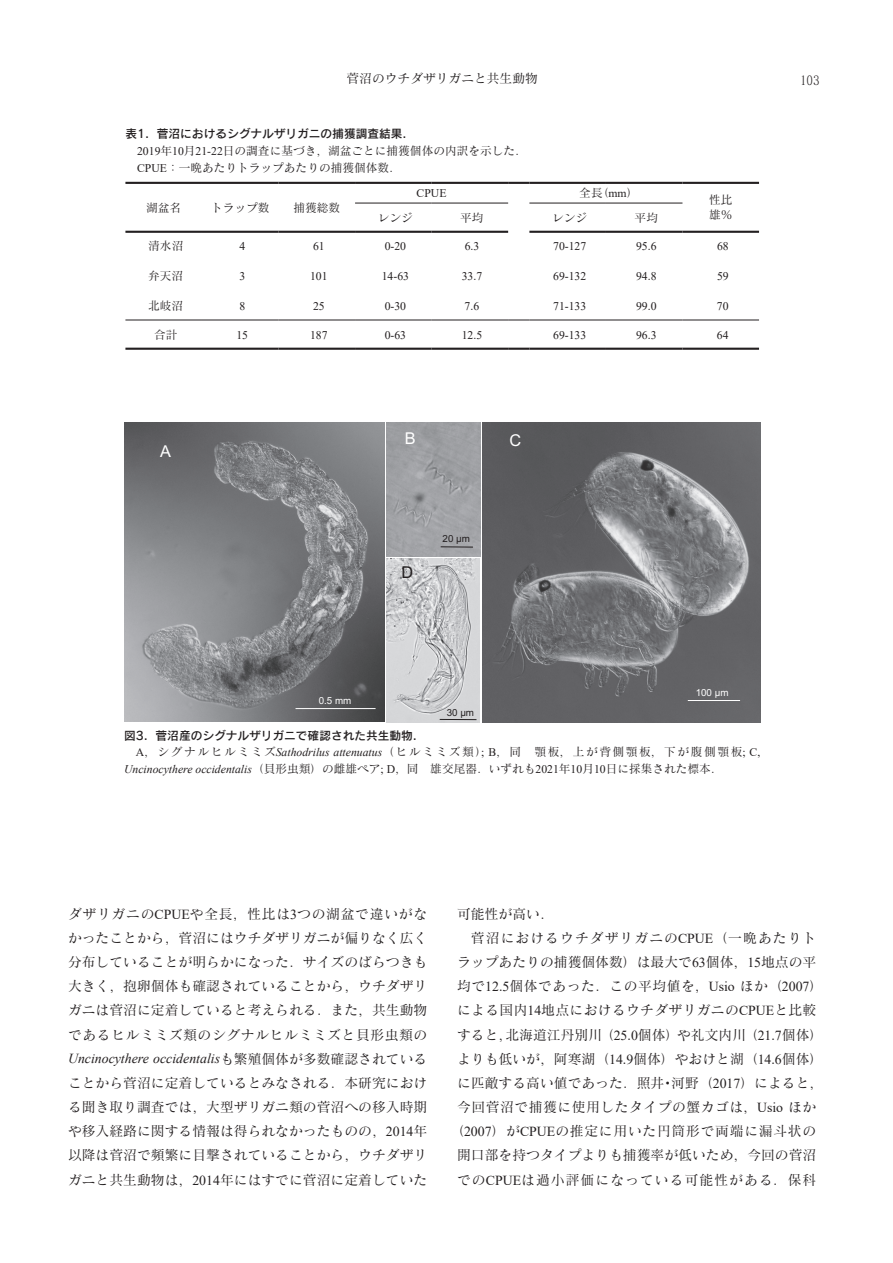
<style>
.page{position:relative;width:893px;height:1263px;background:#fff}
.page>*{position:absolute;margin:0;border:0;box-sizing:border-box;transform-origin:0 0}
.t1{font:16.35px "Arial";color:#fff}
.t2{font:16.35px "Arial";color:#231f20}
.t3{font:13.8px/24.2px "Matisse Pro M";color:#231f20;text-align:justify}
.t4{font:13.8px "Matisse Pro M";letter-spacing:.075em;color:#231f20}
.t5{font:italic 13.8px "Times New Roman";color:#231f20}
.t6{font:13.8px "Matisse Pro M";letter-spacing:.04em;color:#231f20}
.t7{font:13.8px "Matisse Pro M";letter-spacing:.05em;color:#231f20}
.t8{font:13.8px "Matisse Pro M";letter-spacing:.025em;color:#231f20}
.t9{font:13.8px "Matisse Pro M";letter-spacing:.035em;color:#231f20}
.t10{font:12.75px "Matisse Pro M";color:#231f20}
.t11{font:12.75px "Matisse Pro M";color:#231f20;scale:.8 1}
.t12{font:11.7px/17px "Matisse Pro M";letter-spacing:.135em;color:#231f20}
.t13{font:11.7px/17px "Matisse Pro M";color:#231f20}
.t14{font:11.7px "Times New Roman";color:#231f20}
.t15{font:11.7px "Rodin Pro DB";color:#231f20}
.t16{font:9.75px "Arial";letter-spacing:-.005em;color:#fff}
.t17{font:9.75px "Arial";letter-spacing:-.005em;color:#231f20}
.s1{font-family:"Times New Roman"}
.s2{font-family:"Times New Roman";font-style:italic}
.s3{font-family:"Matisse Pro M";font-style:normal}
.s4{font-family:"DFHS Mincho Std W5"}
</style>
<div class="page">
<hr style="left:125px;top:182px;width:77px;height:2px;background:#231f20">
<hr style="left:202px;top:182px;width:77px;height:2px;background:#231f20">
<hr style="left:279px;top:182px;width:76px;height:2px;background:#231f20">
<hr style="left:355px;top:182px;width:77px;height:2px;background:#231f20">
<hr style="left:432px;top:182px;width:76px;height:2px;background:#231f20">
<hr style="left:508px;top:182px;width:21px;height:2px;background:#231f20">
<hr style="left:529px;top:182px;width:77px;height:2px;background:#231f20">
<hr style="left:606px;top:182px;width:76px;height:2px;background:#231f20">
<hr style="left:682px;top:182px;width:77px;height:2px;background:#231f20">
<hr style="left:125px;top:348px;width:77px;height:2px;background:#231f20">
<hr style="left:202px;top:348px;width:77px;height:2px;background:#231f20">
<hr style="left:279px;top:348px;width:76px;height:2px;background:#231f20">
<hr style="left:355px;top:348px;width:77px;height:2px;background:#231f20">
<hr style="left:432px;top:348px;width:76px;height:2px;background:#231f20">
<hr style="left:508px;top:348px;width:21px;height:2px;background:#231f20">
<hr style="left:529px;top:348px;width:77px;height:2px;background:#231f20">
<hr style="left:606px;top:348px;width:76px;height:2px;background:#231f20">
<hr style="left:682px;top:348px;width:77px;height:2px;background:#231f20">
<hr style="left:125px;top:320px;width:77px;height:1px;background:#231f20">
<hr style="left:202px;top:320px;width:77px;height:1px;background:#231f20">
<hr style="left:279px;top:320px;width:76px;height:1px;background:#231f20">
<hr style="left:355px;top:320px;width:77px;height:1px;background:#231f20">
<hr style="left:432px;top:320px;width:76px;height:1px;background:#231f20">
<svg style="left:508px;top:320px;width:21px;height:1px"></svg>
<hr style="left:529px;top:320px;width:77px;height:1px;background:#231f20">
<hr style="left:606px;top:320px;width:76px;height:1px;background:#231f20">
<hr style="left:682px;top:320px;width:77px;height:1px;background:#231f20">
<hr style="left:125px;top:231px;width:77px;height:2px;background:#231f20">
<hr style="left:202px;top:231px;width:77px;height:2px;background:#231f20">
<hr style="left:279px;top:231px;width:76px;height:2px;background:#231f20">
<hr style="left:355px;top:231px;width:77px;height:2px;background:#231f20">
<hr style="left:432px;top:231px;width:76px;height:2px;background:#231f20">
<hr style="left:529px;top:231px;width:77px;height:2px;background:#231f20">
<hr style="left:606px;top:231px;width:76px;height:2px;background:#231f20">
<hr style="left:682px;top:231px;width:77px;height:2px;background:#231f20">
<hr style="left:355px;top:203px;width:77px;height:1px;background:#231f20">
<hr style="left:432px;top:203px;width:76px;height:1px;background:#231f20">
<hr style="left:529px;top:203px;width:77px;height:1px;background:#231f20">
<hr style="left:606px;top:203px;width:76px;height:1px;background:#231f20">
<img style="left:124px;top:422px;width:261px;height:300px">
<img style="left:482px;top:422px;width:278px;height:300px">
<img style="left:387px;top:422px;width:93px;height:134px">
<img style="left:387px;top:558px;width:93px;height:164px">
<hr style="left:296px;top:708px;width:80px;height:1px;background:#fff">
<hr style="left:441px;top:546px;width:32px;height:1px;background:#231f20">
<hr style="left:688px;top:700px;width:52px;height:1px;background:#fff">
<hr style="left:440px;top:719px;width:36px;height:1px;background:#231f20">
<p class="t10" style="left:347px;top:70px;width:193px">菅沼のウチダザリガニと共生動物</p>
<p class="t15" style="left:125px;top:126px;width:290px">表1．菅沼におけるシグナルザリガニの捕獲調査結果．</p>
<p class="t13" style="left:137px;top:142px;width:391px"><span class="s1">2019</span>年<span class="s1">10</span>月<span class="s1">21-22</span>日の調査に基づき，湖盆ごとに捕獲個体の内訳を示した．<br><span class="s1">CPUE</span>：一晩あたりトラップあたりの捕獲個体数．</p>
<p class="t13" style="left:146px;top:198px;width:37px">湖盆名</p>
<p class="t13" style="left:211px;top:198px;width:60px">トラップ数</p>
<p class="t13" style="left:293px;top:198px;width:48px">捕獲総数</p>
<p class="t14" style="left:417px;top:185px;width:31px">CPUE</p>
<p class="t13" style="left:579px;top:184px;width:61px">全長（<span class="s1">mm</span>）</p>
<p class="t13" style="left:709px;top:191px;width:25px">性比</p>
<p class="t13" style="left:378px;top:209px;width:37px">レンジ</p>
<p class="t13" style="left:460px;top:209px;width:25px">平均</p>
<p class="t13" style="left:552px;top:209px;width:37px">レンジ</p>
<p class="t13" style="left:635px;top:209px;width:25px">平均</p>
<p class="t13" style="left:709px;top:206px;width:25px">雄％</p>
<p class="t13" style="left:148px;top:237px;width:37px">清水沼</p>
<p class="t14" style="left:239px;top:238px;width:7px">4</p>
<p class="t14" style="left:313px;top:238px;width:13px">61</p>
<p class="t14" style="left:385px;top:238px;width:23px">0-20</p>
<p class="t14" style="left:465px;top:238px;width:16px">6.3</p>
<p class="t14" style="left:553px;top:238px;width:35px">70-127</p>
<p class="t14" style="left:636px;top:238px;width:22px">95.6</p>
<p class="t14" style="left:717px;top:238px;width:13px">68</p>
<p class="t13" style="left:148px;top:267px;width:37px">弁天沼</p>
<p class="t14" style="left:239px;top:268px;width:7px">3</p>
<p class="t14" style="left:310px;top:268px;width:19px">101</p>
<p class="t14" style="left:382px;top:268px;width:29px">14-63</p>
<p class="t14" style="left:462px;top:268px;width:22px">33.7</p>
<p class="t14" style="left:553px;top:268px;width:35px">69-132</p>
<p class="t14" style="left:636px;top:268px;width:22px">94.8</p>
<p class="t14" style="left:717px;top:268px;width:13px">59</p>
<p class="t13" style="left:148px;top:297px;width:37px">北岐沼</p>
<p class="t14" style="left:239px;top:298px;width:7px">8</p>
<p class="t14" style="left:313px;top:298px;width:13px">25</p>
<p class="t14" style="left:385px;top:298px;width:23px">0-30</p>
<p class="t14" style="left:465px;top:298px;width:16px">7.6</p>
<p class="t14" style="left:553px;top:298px;width:35px">71-133</p>
<p class="t14" style="left:636px;top:298px;width:22px">99.0</p>
<p class="t14" style="left:717px;top:298px;width:13px">70</p>
<p class="t13" style="left:154px;top:325px;width:25px">合計</p>
<p class="t14" style="left:236px;top:326px;width:13px">15</p>
<p class="t14" style="left:310px;top:326px;width:19px">187</p>
<p class="t14" style="left:385px;top:326px;width:23px">0-63</p>
<p class="t14" style="left:462px;top:326px;width:22px">12.5</p>
<p class="t14" style="left:553px;top:326px;width:35px">69-133</p>
<p class="t14" style="left:636px;top:326px;width:22px">96.3</p>
<p class="t14" style="left:717px;top:326px;width:13px">64</p>
<p class="t1" style="left:160px;top:440px;width:12px">A</p>
<p class="t1" style="left:405px;top:427px;width:12px">B</p>
<p class="t1" style="left:509px;top:429px;width:13px">C</p>
<p class="t2" style="left:401px;top:561px;width:13px">D</p>
<p class="t17" style="left:443px;top:531px;width:29px">20 µm</p>
<p class="t11" style="left:800px;top:73px;width:26px">103</p>
<p class="t16" style="left:319px;top:693px;width:34px">0.5 mm</p>
<p class="t17" style="left:447px;top:706px;width:29px">30 µm</p>
<p class="t16" style="left:696px;top:685px;width:34px">100 µm</p>
<p class="t15" style="left:124px;top:727px;width:302px">図3．菅沼産のシグナルザリガニで確認された共生動物．</p>
<p class="t12" style="left:124px;top:743px;width:638px;text-indent:12px"><span class="s1">A</span>，シグナルヒルミミズ<span class="s2">Sathodrilus attenuatus</span>（ヒルミミズ類）<span class="s1">; B</span>，同　顎板，上が背側顎板，下が腹側顎板<span class="s1">; C,<br></span><span class="s2">Uncinocythere occidentalis</span>（貝形虫類）の雌雄ペア<span class="s1">; D</span>，同　雄交尾器．いずれも<span class="s1">2021</span>年<span class="s1">10</span>月<span class="s1">10</span>日に採集された標本．</p>
<p class="t3" style="left:68px;top:901px;width:361px">ダザリガニの<span class="s1">CPUE</span>や全長，性比は<span class="s1">3</span>つの湖盆で違いがなかったことから，菅沼にはウチダザリガニが偏りなく広く分布していることが明らかになった．サイズのばらつきも大きく，抱卵個体も確認されていることから，ウチダザリガニは菅沼に定着していると考えられる．また，共生動物であるヒルミミズ類のシグナルヒルミミズと貝形虫類の</p>
<p class="t5" style="left:68px;top:1049px;width:361px">Uncinocythere occidentalis<span class="s3">も繁殖個体が多数確認されている</span></p>
<p class="t3" style="left:68px;top:1070px;width:361px">ことから菅沼に定着しているとみなされる．本研究における聞き取り調査では，大型ザリガニ類の菅沼への移入時期や移入経路に関する情報は得られなかったものの，<span class="s1">2014</span>年以降は菅沼で頻繁に目撃されていることから，ウチダザリガニと共生動物は，<span class="s1">2014</span>年にはすでに菅沼に定着していた</p>
<p class="t3" style="left:457px;top:901px;width:98px">可能性が高い．</p>
<p class="t4" style="left:471px;top:929px;width:347px">菅沼におけるウチダザリガニの<span class="s1">CPUE</span>（一晩あたりト</p>
<p class="t3" style="left:457px;top:949px;width:361px">ラップあたりの捕獲個体数）は最大で<span class="s1">63</span>個体，<span class="s1">15</span>地点の平</p>
<p class="t6" style="left:457px;top:977px;width:368px">均で<span class="s1">12.5</span>個体であった．この平均値を，<span class="s1">Usio</span> ほか（<span class="s1">2007</span>）</p>
<p class="t8" style="left:457px;top:1001px;width:361px">による国内<span class="s1">14</span>地点におけるウチダザリガニの<span class="s1">CPUE</span>と比較</p>
<p class="t3" style="left:457px;top:1022px;width:368px">すると，北海道江丹別川（<span class="s1">25.0</span>個体）や礼文内川（<span class="s1">21.7</span>個体）</p>
<p class="t3" style="left:457px;top:1046px;width:368px">よりも低いが，阿寒湖（<span class="s1">14.9</span>個体）やおけと湖（<span class="s1">14.6</span>個体）</p>
<p class="t3" style="left:457px;top:1070px;width:368px">に匹敵する高い値であった．照井<span class="s4">・</span>河野（<span class="s1">2017</span>）によると，</p>
<p class="t9" style="left:457px;top:1098px;width:361px">今回菅沼で捕獲に使用したタイプの蟹カゴは，<span class="s1">Usio</span> ほか</p>
<p class="t7" style="left:450px;top:1122px;width:368px">（<span class="s1">2007</span>）が<span class="s1">CPUE</span>の推定に用いた円筒形で両端に漏斗状の</p>
<p class="t3" style="left:457px;top:1143px;width:361px">開口部を持つタイプよりも捕獲率が低いため，今回の菅沼</p>
<p class="t4" style="left:457px;top:1171px;width:361px">での<span class="s1">CPUE</span>は過小評価になっている可能性がある．保科</p>
</div>
